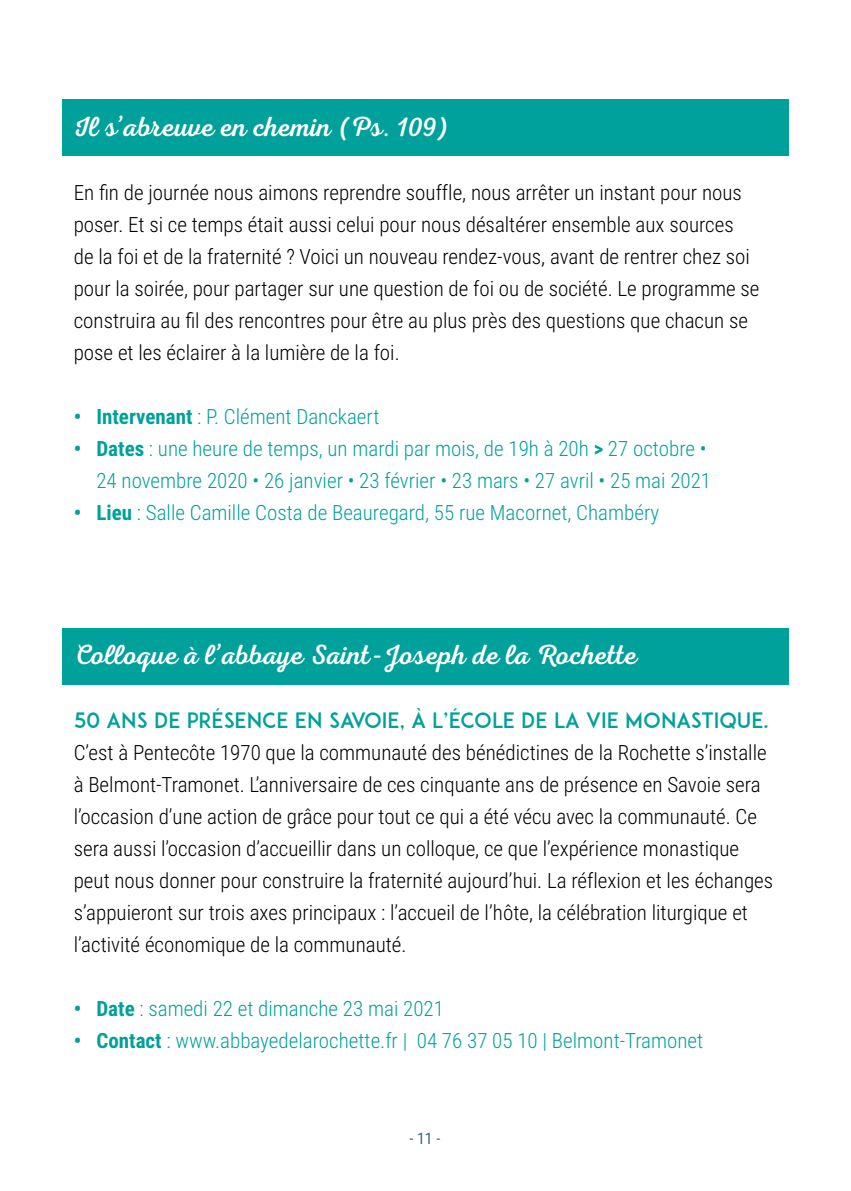
<style>
.page{position:relative;width:851px;height:1191px;background:#fff}
.page>*{position:absolute;margin:0;border:0;box-sizing:border-box;transform-origin:0 0}
.t1{font:28px "Nexa Script";color:#fff}
.t2{font:300 21px/32px "Roboto Condensed";color:#000}
.t3{font:300 21px/32px "Roboto Condensed";color:#00a19a;text-align:right}
.t4{font:21px "ADAM.CGPRO";color:#00a19a}
.t5{font:16px "Roboto Condensed";color:#376e73}
.s1{font-weight:700}
</style>
<div class="page">
<div style="left:62px;top:99px;width:726px;height:57px;background:#00a19a"></div>
<div style="left:62px;top:627px;width:726px;height:57px;background:#00a19a"></div>
<h1 class="t1" style="left:74px;top:110px;width:376px">Il s’abreuve en chemin (Ps. 109)</h1>
<p class="t2" style="left:74px;top:176px;width:687px">En fin de journée nous aimons reprendre souffle, nous arrêter un instant pour nous poser. Et si ce temps était aussi celui pour nous désaltérer ensemble aux sources<br>de la foi et de la fraternité ? Voici un nouveau rendez-vous, avant de rentrer chez soi pour la soirée, pour partager sur une question de foi ou de société. Le programme se construira au fil des rencontres pour être au plus près des questions que chacun se pose et les éclairer à la lumière de la foi.</p>
<p class="t3" style="left:74px;top:400px;width:307px"><span class="s1">• Intervenant</span> : P. Clément Danckaert</p>
<p class="t3" style="left:74px;top:432px;width:639px"><span class="s1">• Dates</span> : une heure de temps, un mardi par mois, de 19h à 20h <span class="s1">&gt;</span> 27 octobre •<br>24 novembre 2020 • 26 janvier • 23 février • 23 mars • 27 avril • 25 mai 2021</p>
<p class="t3" style="left:74px;top:496px;width:587px"><span class="s1">• Lieu</span> : Salle Camille Costa de Beauregard, 55 rue Macornet, Chambéry</p>
<h1 class="t1" style="left:74px;top:638px;width:565px">Colloque à l’abbaye Saint-Joseph de la Rochette</h1>
<p class="t4" style="left:74px;top:708px;width:696px">50 ANS DE PRÉSENCE EN SAVOIE, À L’ÉCOLE DE LA VIE MONASTIQUE.</p>
<p class="t2" style="left:74px;top:736px;width:700px">C’est à Pentecôte 1970 que la communauté des bénédictines de la Rochette s’installe à Belmont-Tramonet. L’anniversaire de ces cinquante ans de présence en Savoie sera l’occasion d’une action de grâce pour tout ce qui a été vécu avec la communauté. Ce sera aussi l’occasion d’accueillir dans un colloque, ce que l’expérience monastique peut nous donner pour construire la fraternité aujourd’hui. La réflexion et les échanges s’appuieront sur trois axes principaux : l’accueil de l’hôte, la célébration liturgique et l’activité économique de la communauté.</p>
<p class="t3" style="left:74px;top:992px;width:372px"><span class="s1">• Date</span> : samedi 22 et dimanche 23 mai 2021</p>
<p class="t3" style="left:74px;top:1024px;width:631px"><span class="s1">• Contact</span> : www.abbayedelarochette.fr | 04 76 37 05 10 | Belmont-Tramonet</p>
<p class="t5" style="left:409px;top:1127px;width:33px">- 11 -</p>
</div>
